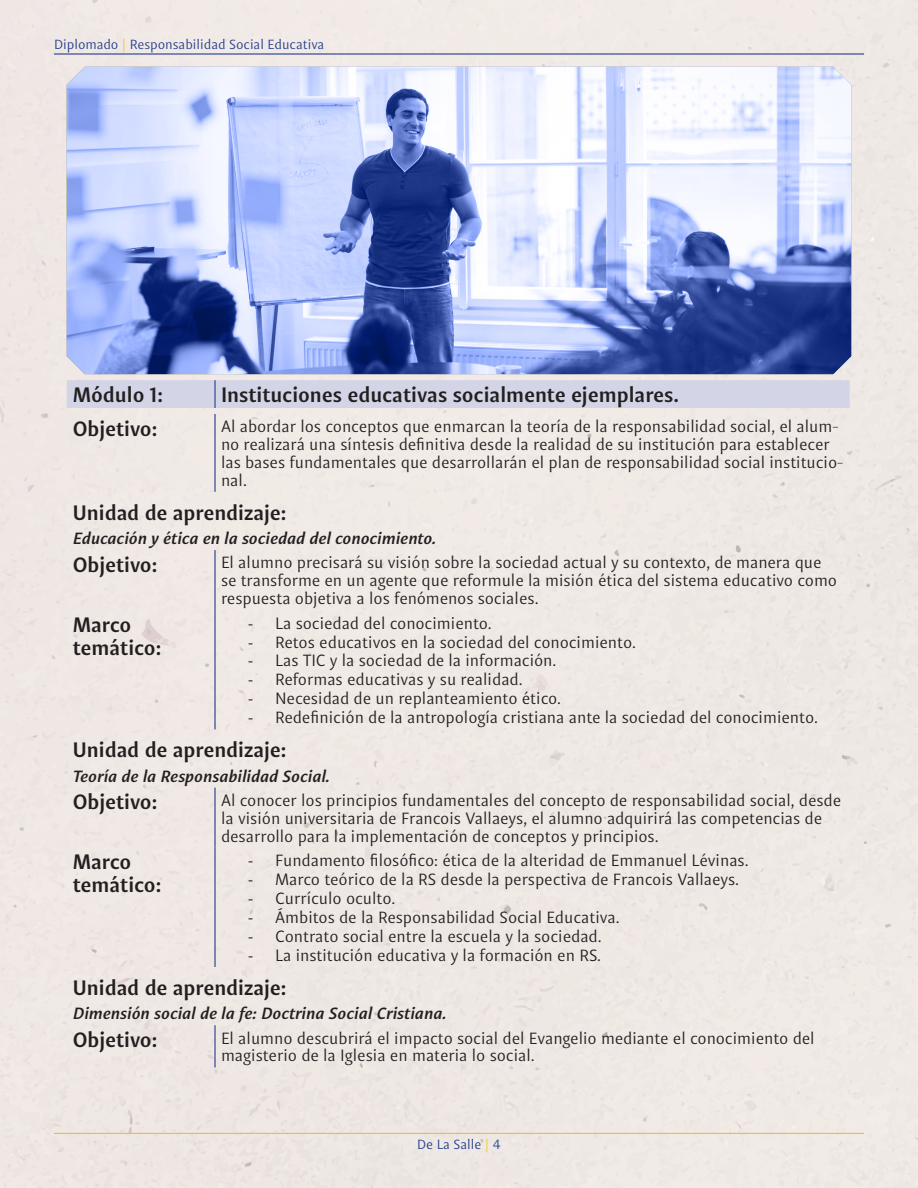
<style>
.page{position:relative;width:918px;height:1188px;background:#fff}
.page>*{position:absolute;margin:0;border:0;box-sizing:border-box;transform-origin:0 0}
.t1{font:700 21px "Indivisa Text Sans";color:#231f20}
.t2{font:16.5px/17.9px "Indivisa Text Sans";letter-spacing:-.005em;color:#231f20}
.t3{font:italic 700 16.5px "Indivisa Text Sans";color:#231f20}
.t4{font:13.5px "Indivisa Text Sans";color:#253f8e}
.s1{color:#ffc000}
.s2{font-family:"Calibri"}
</style>
<div class="page">
<hr style="left:54px;top:53px;width:810px;height:2px;background:#253f8e">
<hr style="left:54px;top:1133px;width:810px;height:1px;background:#ffc000">
<div style="left:67px;top:380px;width:783px;height:28px;background:#d4d4e7"></div>
<hr style="left:214px;top:380px;width:2px;height:28px;background:#253f8e">
<hr style="left:214px;top:414px;width:2px;height:78px;background:#253f8e">
<hr style="left:214px;top:550px;width:2px;height:60px;background:#253f8e">
<hr style="left:214px;top:610px;width:2px;height:119px;background:#253f8e">
<hr style="left:214px;top:788px;width:2px;height:60px;background:#253f8e">
<hr style="left:214px;top:848px;width:2px;height:119px;background:#253f8e">
<hr style="left:214px;top:1025px;width:2px;height:42px;background:#253f8e">
<svg style="left:67px;top:67px;width:784px;height:307px"></svg>
<p class="t4" style="left:54px;top:34px;width:272px">Diplomado <span class="s1">|</span> Responsabilidad Social Educativa</p>
<p class="t1" style="left:73px;top:377px;width:92px">Módulo 1:</p>
<p class="t1" style="left:221px;top:377px;width:460px">Instituciones educativas socialmente ejemplares.</p>
<p class="t1" style="left:73px;top:411px;width:86px">Objetivo:</p>
<p class="t2" style="left:221px;top:417px;width:624px">Al abordar los conceptos que enmarcan la teoría de la responsabilidad social, el alum&shy;no realizará una síntesis definitiva desde la realidad de su institución para establecer las bases fundamentales que desarrollarán el plan de responsabilidad social institucio&shy;nal.</p>
<p class="t1" style="left:73px;top:495px;width:215px">Unidad de aprendizaje:</p>
<p class="t3" style="left:73px;top:525px;width:365px">Educación y ética en la sociedad del conocimiento.</p>
<p class="t1" style="left:73px;top:547px;width:86px">Objetivo:</p>
<p class="t2" style="left:221px;top:553px;width:618px">El alumno precisará su visión sobre la sociedad actual y su contexto, de manera que se transforme en un agente que reformule la misión ética del sistema educativo como respuesta objetiva a los fenómenos sociales.</p>
<p class="t1" style="left:73px;top:607px;width:60px">Marco</p>
<p class="t1" style="left:73px;top:630px;width:90px">temático:</p>
<p class="t2" style="left:248px;top:613px;width:245px"><span class="s2">-</span> La sociedad del conocimiento.</p>
<p class="t2" style="left:248px;top:632px;width:389px"><span class="s2">-</span> Retos educativos en la sociedad del conocimiento.</p>
<p class="t2" style="left:248px;top:651px;width:310px"><span class="s2">-</span> Las TIC y la sociedad de la información.</p>
<p class="t2" style="left:248px;top:670px;width:276px"><span class="s2">-</span> Reformas educativas y su realidad.</p>
<p class="t2" style="left:248px;top:689px;width:315px"><span class="s2">-</span> Necesidad de un replanteamiento ético.</p>
<p class="t2" style="left:248px;top:708px;width:571px"><span class="s2">-</span> Redefinición de la antropología cristiana ante la sociedad del conocimiento.</p>
<p class="t1" style="left:73px;top:732px;width:215px">Unidad de aprendizaje:</p>
<p class="t3" style="left:73px;top:762px;width:259px">Teoría de la Responsabilidad Social.</p>
<p class="t1" style="left:73px;top:785px;width:86px">Objetivo:</p>
<p class="t2" style="left:221px;top:790px;width:622px">Al conocer los principios fundamentales del concepto de responsabilidad social, desde la visión universitaria de Francois Vallaeys, el alumno adquirirá las competencias de desarrollo para la implementación de conceptos y principios.</p>
<p class="t1" style="left:73px;top:845px;width:60px">Marco</p>
<p class="t1" style="left:73px;top:867px;width:90px">temático:</p>
<p class="t2" style="left:248px;top:850px;width:502px"><span class="s2">-</span> Fundamento filosófico: ética de la alteridad de Emmanuel Lévinas.</p>
<p class="t2" style="left:248px;top:869px;width:493px"><span class="s2">-</span> Marco teórico de la RS desde la perspectiva de Francois Vallaeys.</p>
<p class="t2" style="left:248px;top:888px;width:149px"><span class="s2">-</span> Currículo oculto.</p>
<p class="t2" style="left:248px;top:907px;width:373px"><span class="s2">-</span> Ámbitos de la Responsabilidad Social Educativa.</p>
<p class="t2" style="left:248px;top:926px;width:355px"><span class="s2">-</span> Contrato social entre la escuela y la sociedad.</p>
<p class="t2" style="left:248px;top:945px;width:354px"><span class="s2">-</span> La institución educativa y la formación en RS.</p>
<p class="t1" style="left:73px;top:970px;width:215px">Unidad de aprendizaje:</p>
<p class="t3" style="left:73px;top:1000px;width:376px">Dimensión social de la fe: Doctrina Social Cristiana.</p>
<p class="t1" style="left:73px;top:1022px;width:86px">Objetivo:</p>
<p class="t2" style="left:221px;top:1028px;width:595px">El alumno descubrirá el impacto social del Evangelio mediante el conocimiento del magisterio de la Iglesia en materia lo social.</p>
<p class="t4" style="left:417px;top:1134px;width:85px">De La Salle <span class="s1">|</span> 4</p>
</div>
